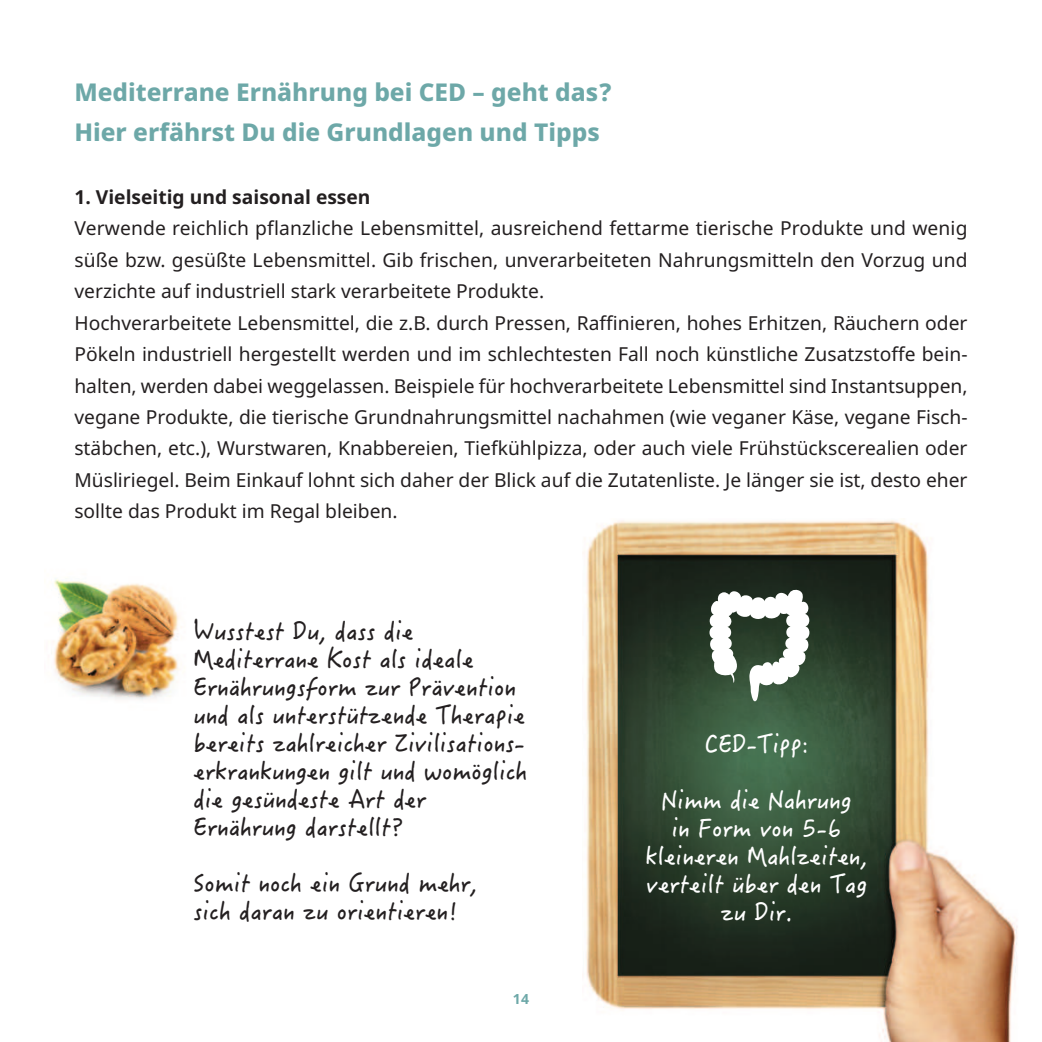
<style>
.page{position:relative;width:1042px;height:1042px;background:#fff}
.page>*{position:absolute;margin:0;border:0;box-sizing:border-box;transform-origin:0 0}
.t1{font:24.5px/28px "Hanzi Pen SC W5";color:#231f20}
.t2{font:24.5px/28px "Hanzi Pen SC W5";color:#fff;text-align:center}
.t3{font:800 24.5px/40.1px "Noto Sans";color:#6da8a8}
.t4{font:19.25px/31.5px "Noto Sans";color:#231f20}
.t5{font:700 19.25px "Noto Sans";color:#231f20}
.t6{font:700 14px "Noto Sans";color:#6da8a8}
</style>
<div class="page">
<img style="left:586px;top:520px;width:432px;height:522px">
<img style="left:53px;top:579px;width:129px;height:121px">
<svg style="left:696px;top:587px;width:121px;height:123px"></svg>
<p class="t3" style="left:74px;top:74px;width:538px">Mediterrane Ernährung bei CED – geht das?<br>Hier erfährst Du die Grundlagen und Tipps</p>
<p class="t5" style="left:74px;top:186px;width:298px">1. Vielseitig und saisonal essen</p>
<p class="t4" style="left:74px;top:213px;width:894px">Verwende reichlich pflanzliche Lebensmittel, ausreichend fettarme tierische Produkte und wenig süße bzw. gesüßte Lebensmittel. Gib frischen, unverarbeiteten Nahrungsmitteln den Vorzug und verzichte auf industriell stark verarbeitete Produkte.<br>Hochverarbeitete Lebensmittel, die z.B. durch Pressen, Raffinieren, hohes Erhitzen, Räuchern oder Pökeln industriell hergestellt werden und im schlechtesten Fall noch künstliche Zusatzstoffe bein&shy;halten, werden dabei weggelassen. Beispiele für hochverarbeitete Lebensmittel sind Instantsuppen, vegane Produkte, die tierische Grundnahrungsmittel nachahmen (wie veganer Käse, vegane Fisch&shy;stäbchen, etc.), Wurstwaren, Knabbereien, Tiefkühlpizza, oder auch viele Frühstückscerealien oder Müsliriegel. Beim Einkauf lohnt sich daher der Blick auf die Zutatenliste. Je länger sie ist, desto eher sollte das Produkt im Regal bleiben.</p>
<p class="t1" style="left:193px;top:616px;width:335px">Wusstest Du, dass die<br>Mediterrane Kost als ideale<br>Ernährungsform zur Prävention und als unterstützende Therapie bereits zahlreicher Zivilisations&shy;erkrankungen gilt und womöglich die gesündeste Art der<br>Ernährung darstellt?</p>
<p class="t1" style="left:193px;top:868px;width:286px">Somit noch ein Grund mehr, sich daran zu orientieren!</p>
<p class="t6" style="left:513px;top:990px;width:18px">14</p>
<p class="t2" style="left:705px;top:729px;width:105px">CED-Tipp:</p>
<p class="t2" style="left:645px;top:785px;width:224px">Nimm die Nahrung<br>in Form von 5-6 kleineren Mahlzeiten, verteilt über den Tag zu Dir.</p>
</div>
